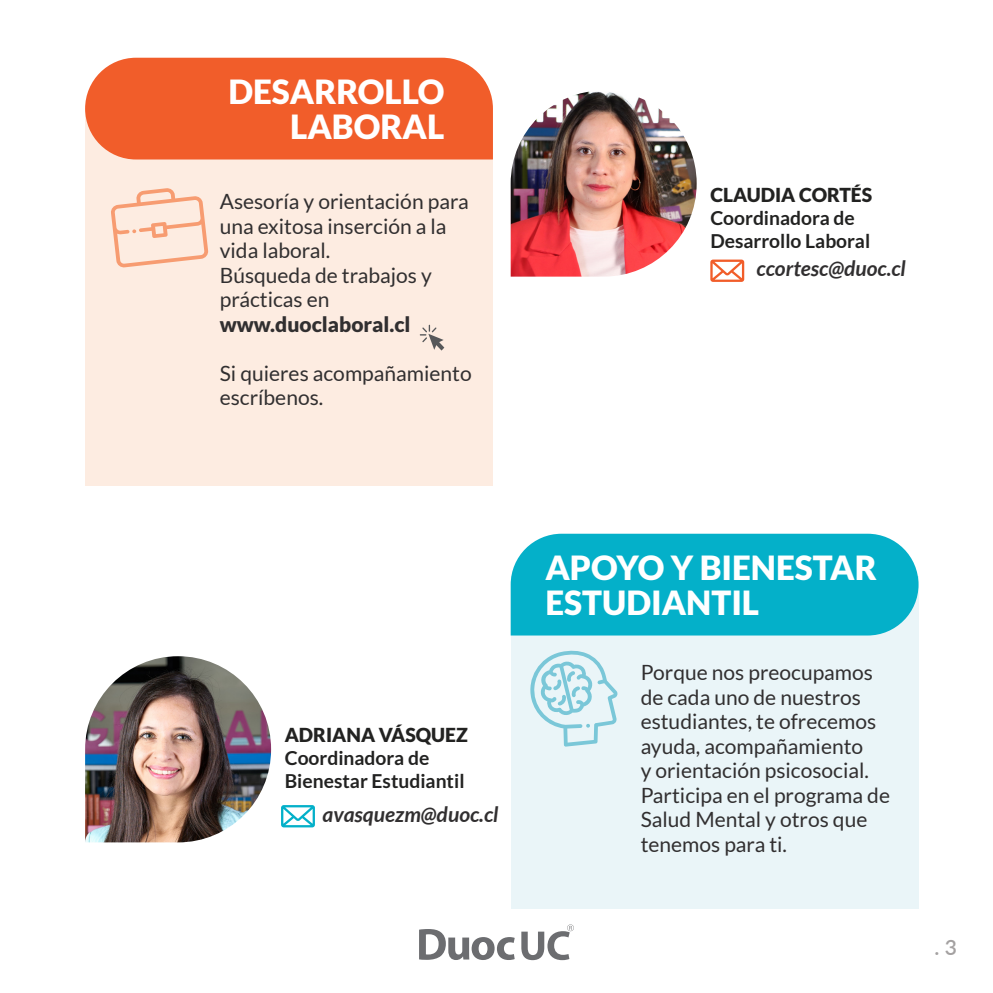
<style>
.page{position:relative;width:993px;height:993px;background:#fff}
.page>*{position:absolute;margin:0;border:0;box-sizing:border-box;transform-origin:0 0}
.t1{font:900 33.25px/35px "Lato";color:#fff}
.t2{font:21px/24.5px "Lato";color:#312f30}
.t3{font:italic 700 21px "Lato";color:#312f30}
.t4{font:900 21px "Lato";color:#312f30}
.t5{font:600 21px "Lato";color:#a4a1a1}
.t6{font:700 19.25px "Lato";color:#222221}
.t7{font:900 19.25px "Lato";color:#222221}
</style>
<div class="page">
<svg style="left:419px;top:929px;width:95px;height:30px"></svg>
<svg style="left:521px;top:924px;width:52px;height:35px"></svg>
<div style="left:85px;top:109px;width:408px;height:377px;background:#fdece1"></div>
<div style="left:510px;top:575px;width:408px;height:333px;background:#eaf5f8"></div>
<div style="left:510px;top:533px;width:408px;height:102px;background:#04b0c9"></div>
<div style="left:85px;top:58px;width:408px;height:101px;background:#f15d2a"></div>
<svg style="left:111px;top:188px;width:97px;height:80px"></svg>
<svg style="left:530px;top:650px;width:88px;height:96px"></svg>
<svg style="left:419px;top:324px;width:25px;height:26px"></svg>
<svg style="left:710px;top:259px;width:34px;height:23px"></svg>
<img style="left:510px;top:91px;width:186px;height:185px">
<svg style="left:281px;top:805px;width:34px;height:22px"></svg>
<img style="left:85px;top:656px;width:186px;height:186px">
<p class="t1" style="left:228px;top:74px;width:217px">DESARROLLO</p>
<p class="t1" style="left:290px;top:109px;width:156px">LABORAL</p>
<p class="t2" style="left:220px;top:189px;width:250px">Asesoría y orientación para una exitosa inserción a la vida laboral.</p>
<p class="t2" style="left:220px;top:262px;width:213px">Búsqueda de trabajos y prácticas en</p>
<p class="t4" style="left:220px;top:311px;width:192px">www.duoclaboral.cl</p>
<p class="t2" style="left:220px;top:360px;width:253px">Si quieres acompañamiento</p>
<p class="t2" style="left:220px;top:385px;width:105px">escríbenos.</p>
<p class="t7" style="left:710px;top:183px;width:163px">CLAUDIA CORTÉS</p>
<p class="t6" style="left:710px;top:207px;width:146px">Coordinadora de</p>
<p class="t6" style="left:710px;top:230px;width:161px">Desarrollo Laboral</p>
<p class="t3" style="left:756px;top:257px;width:151px">ccortesc@duoc.cl</p>
<p class="t7" style="left:285px;top:723px;width:184px">ADRIANA VÁSQUEZ</p>
<p class="t6" style="left:285px;top:746px;width:146px">Coordinadora de</p>
<p class="t6" style="left:285px;top:769px;width:181px">Bienestar Estudiantil</p>
<p class="t3" style="left:322px;top:802px;width:177px">avasquezm@duoc.cl</p>
<p class="t1" style="left:545px;top:550px;width:333px">APOYO Y BIENESTAR<br>ESTUDIANTIL</p>
<p class="t2" style="left:640px;top:659px;width:251px">Porque nos preocupamos de cada uno de nuestros estudiantes, te ofrecemos ayuda, acompañamiento<br>y orientación psicosocial.<br>Participa en el programa de<br>Salud Mental y otros que tenemos para ti.</p>
<p class="t5" style="left:934px;top:932px;width:24px">. 3</p>
</div>
